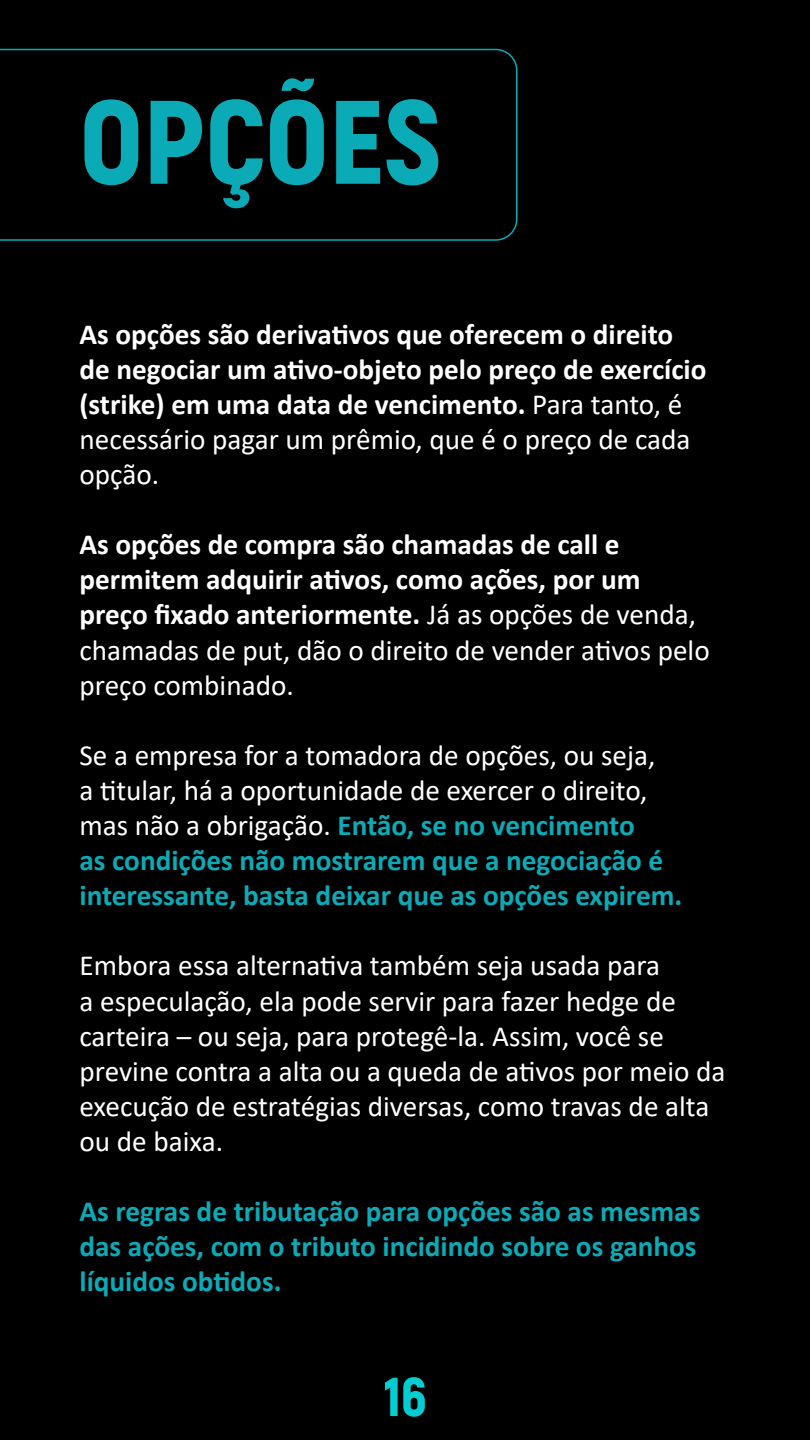
<style>
.page{position:relative;width:810px;height:1440px;background:#000}
.page>*{position:absolute;margin:0;border:0;box-sizing:border-box;transform-origin:0 0}
.t1{font:900 118.5px "Akrobat";color:#0baab7}
.t2{font:900 54.75px "Akrobat";color:#00ced3}
.t3{font:700 29.25px/35.1px "Calibri";color:#fff}
.t4{font:700 29.25px/35.1px "Calibri";color:#0baab7}
.t5{font:29.25px/35.1px "Calibri";color:#fff}
.s1{font-weight:400}
.s2{font-weight:400;color:#fff}
</style>
<div class="page">
<svg style="left:0;top:49px;width:518px;height:192px"></svg>
<h1 class="t1" style="left:80px;top:65px;width:363px">OPÇÕES</h1>
<p class="t3" style="left:80px;top:316px;width:629px">As opções são derivativos que oferecem o direito de negociar um ativo-objeto pelo preço de exercício (strike) em uma data de vencimento. <span class="s1">Para tanto, é necessário pagar um prêmio, que é o preço de cada opção.</span></p>
<p class="t3" style="left:80px;top:527px;width:632px">As opções de compra são chamadas de call e permitem adquirir ativos, como ações, por um preço fixado anteriormente. <span class="s1">Já as opções de venda, chamadas de put, dão o direito de vender ativos pelo preço combinado.</span></p>
<p class="t4" style="left:80px;top:737px;width:604px"><span class="s2">Se a empresa for a tomadora de opções, ou seja,<br>a titular, há a oportunidade de exercer o direito, mas não a obrigação.</span> Então, se no vencimento<br>as condições não mostrarem que a negociação é interessante, basta deixar que as opções expirem.</p>
<p class="t5" style="left:80px;top:947px;width:648px">Embora essa alternativa também seja usada para<br>a especulação, ela pode servir para fazer hedge de carteira – ou seja, para protegê-la. Assim, você se previne contra a alta ou a queda de ativos por meio da execução de estratégias diversas, como travas de alta ou de baixa.</p>
<p class="t4" style="left:80px;top:1194px;width:622px">As regras de tributação para opções são as mesmas das ações, com o tributo incidindo sobre os ganhos líquidos obtidos.</p>
<h2 class="t2" style="left:384px;top:1361px;width:44px">16</h2>
</div>
